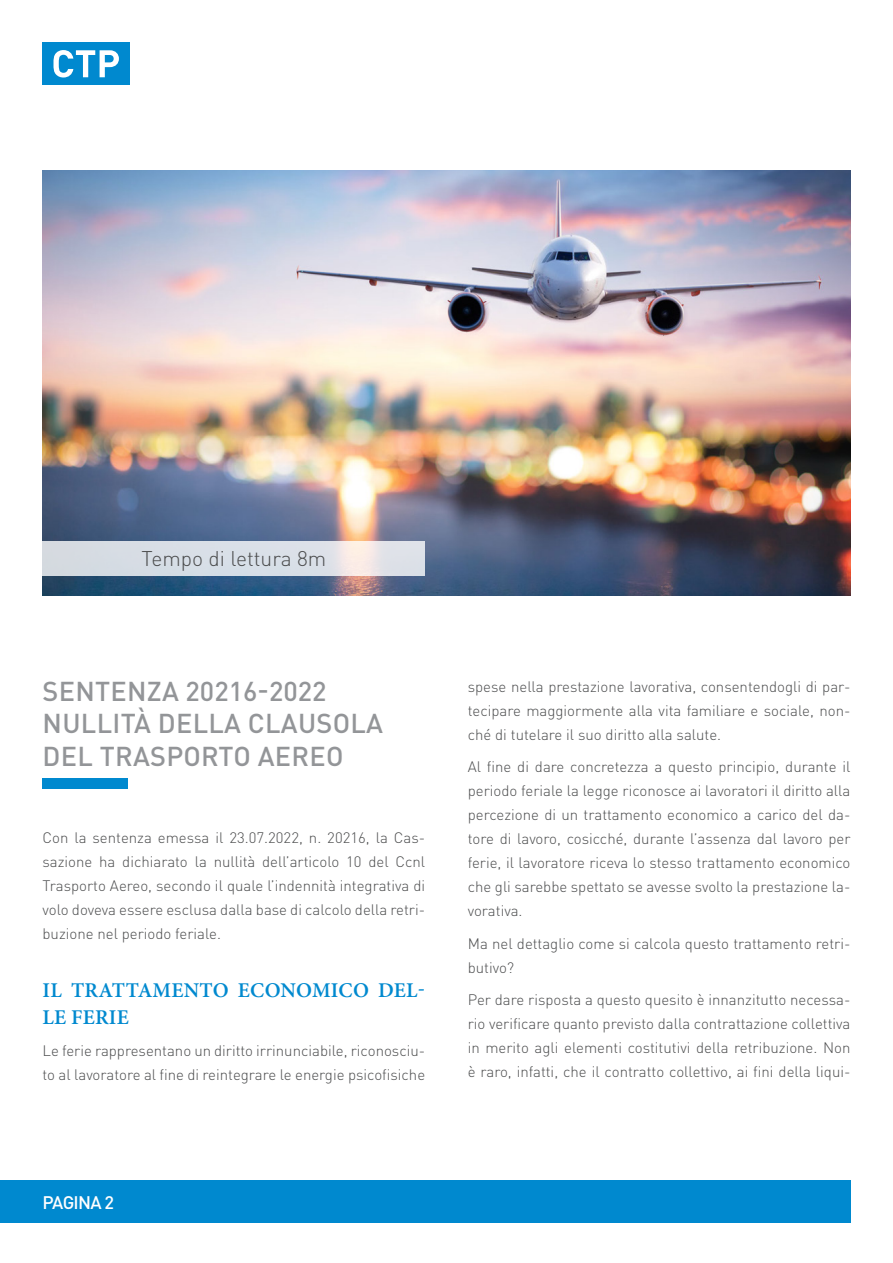
<style>
.page{position:relative;width:893px;height:1263px;background:#fff}
.page>*{position:absolute;margin:0;border:0;box-sizing:border-box;transform-origin:0 0}
.t1{font:500 27px/32.4px "DINOT";letter-spacing:.01em;color:#939598}
.t2{font:600 21px/27px "Minion Pro";letter-spacing:.01em;color:#0089cf}
.t3{font:300 21px "DINOT";color:#4b4c4d}
.t4{font:500 18px "DINOT";letter-spacing:-.04em;color:#fff}
.Paragrafo_base{font:300 15px/24px "DINOT";color:#4b4c4d;text-align:justify}
</style>
<div class="page">
<div style="left:0;top:1180px;width:850px;height:43px;background:#0089cf"></div>
<div style="left:43px;top:43px;width:87px;height:42px;background:#0089cf"></div>
<svg style="left:54px;top:50px;width:65px;height:28px"></svg>
<img style="left:43px;top:170px;width:807px;height:425px">
<svg style="left:43px;top:541px;width:382px;height:34px;background:#dbdfe5"></svg>
<div style="left:43px;top:778px;width:85px;height:11px;background:#0089cf"></div>
<p class="t3" style="left:141px;top:543px;width:186px">Tempo di lettura 8m</p>
<p class="t1" style="left:43px;top:672px;width:342px">SENTENZA 20216-2022<br>NULLITÀ DELLA CLAUSOLA<br>DEL TRASPORTO AEREO</p>
<p class="Paragrafo_base" style="left:43px;top:824px;width:384px">Con la sentenza emessa il 23.07.2022, n. 20216, la Cas&shy;sazione ha dichiarato la nullità dell’articolo 10 del Ccnl Trasporto Aereo, secondo il quale l’indennità integrativa di volo doveva essere esclusa dalla base di calcolo della retri&shy;buzione nel periodo feriale.</p>
<p class="t2" style="left:43px;top:976px;width:384px">IL TRATTAMENTO ECONOMICO DEL-<br>LE FERIE</p>
<p class="Paragrafo_base" style="left:43px;top:1037px;width:384px">Le ferie rappresentano un diritto irrinunciabile, riconosciu&shy;to al lavoratore al fine di reintegrare le energie psicofisiche</p>
<p class="Paragrafo_base" style="left:468px;top:673px;width:384px">spese nella prestazione lavorativa, consentendogli di par&shy;tecipare maggiormente alla vita familiare e sociale, non&shy;ché di tutelare il suo diritto alla salute.</p>
<p class="Paragrafo_base" style="left:468px;top:753px;width:384px">Al fine di dare concretezza a questo principio, durante il periodo feriale la legge riconosce ai lavoratori il diritto alla percezione di un trattamento economico a carico del da&shy;tore di lavoro, cosicché, durante l’assenza dal lavoro per ferie, il lavoratore riceva lo stesso trattamento economico che gli sarebbe spettato se avesse svolto la prestazione la&shy;vorativa.</p>
<p class="Paragrafo_base" style="left:468px;top:930px;width:384px">Ma nel dettaglio come si calcola questo trattamento retri&shy;butivo?</p>
<p class="Paragrafo_base" style="left:468px;top:986px;width:384px">Per dare risposta a questo quesito è innanzitutto necessa&shy;rio verificare quanto previsto dalla contrattazione collettiva in merito agli elementi costitutivi della retribuzione. Non è raro, infatti, che il contratto collettivo, ai fini della liqui-</p>
<p class="t4" style="left:43px;top:1188px;width:73px">PAGINA 2</p>
</div>
